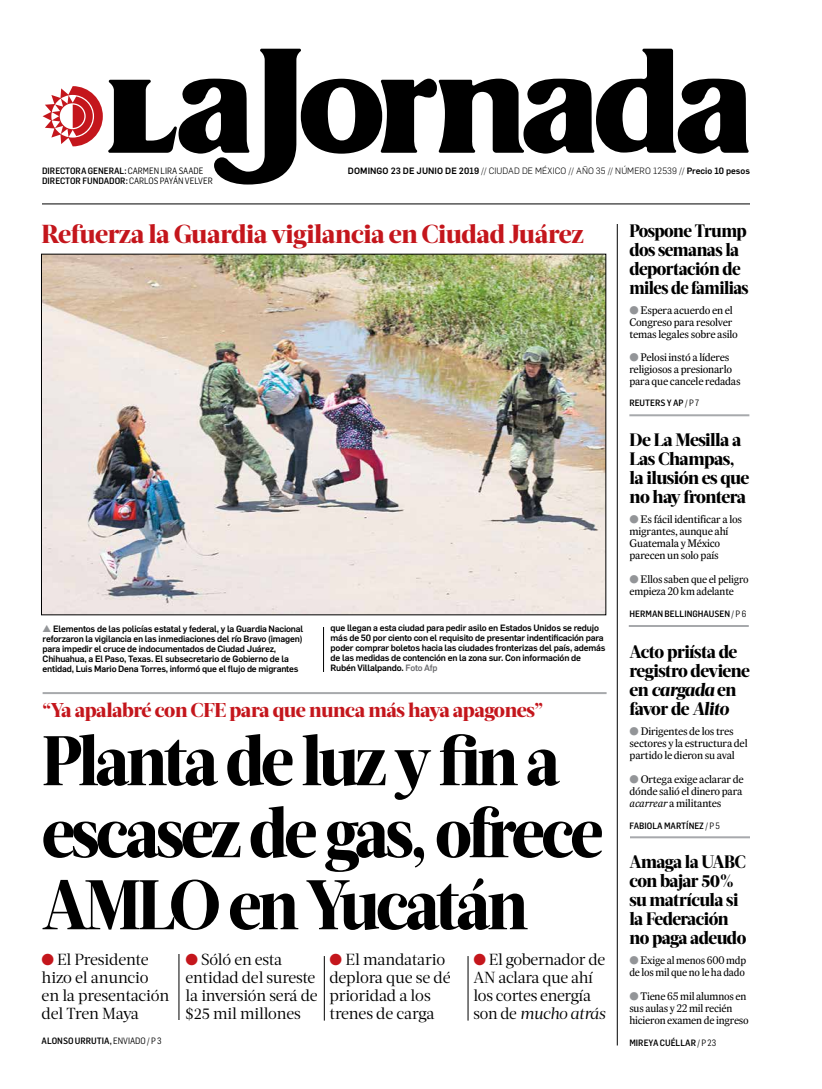
<style>
.page{position:relative;width:822px;height:1089px;background:#fff}
.page>*{position:absolute;margin:0;border:0;box-sizing:border-box;transform-origin:0 0}
.t1{font:800 70px/72px "Acta Headline";letter-spacing:-.05em;color:#000;scale:.93 1}
.t2{font:800 26px "Acta Headline";letter-spacing:-.015em;color:#c4161c}
.t3{font:800 20px "Acta Headline";letter-spacing:-.02em;color:#c4161c}
.t4{font:800 18px/19px "Acta Headline";letter-spacing:-.03em;color:#000}
.t5{font:800 18px/19px "Acta Headline";letter-spacing:-.03em;color:#000;scale:.96 1}
.t6{font:800 18px/19px "Acta Headline";letter-spacing:-.03em;color:#000;scale:.95 1}
.t7{font:16px/18px "Acta Deck";letter-spacing:-.015em;color:#000}
.t8{font:11px/12px "Expresso Tx";letter-spacing:-.02em;color:#000}
.t9{font:500 9px/10px "Flama";letter-spacing:-.02em;color:#000}
.t10{font:500 9px "Flama Semicond";color:#000}
.t11{font:300 9px "Flama";letter-spacing:.015em;color:#000}
.s1{font-weight:400}
.s2{font-weight:500}
.s3{color:#939598}
.s4{color:#6d6e71}
.s5{color:#c4161c}
.s6{font-style:italic}
</style>
<div class="page">
<svg style="left:43px;top:49px;width:706px;height:136px"></svg>
<hr style="left:617px;top:224px;width:1px;height:822px;background:#000">
<img style="left:43px;top:256px;width:561px;height:357px">
<hr style="left:42px;top:204px;width:708px;height:1px;background:#000">
<hr style="left:324px;top:956px;width:1px;height:65px;background:#000">
<hr style="left:468px;top:956px;width:1px;height:65px;background:#000">
<hr style="left:179px;top:954px;width:1px;height:66px;background:#000">
<hr style="left:323px;top:627px;width:1px;height:45px;background:#000">
<hr style="left:629px;top:414px;width:120px;height:2px;background:#a7a9ac">
<hr style="left:629px;top:625px;width:120px;height:2px;background:#a7a9ac">
<hr style="left:43px;top:692px;width:564px;height:2px;background:#a7a9ac">
<hr style="left:630px;top:836px;width:120px;height:2px;background:#a7a9ac">
<p class="t10" style="left:42px;top:165px;width:163px">DIRECTORA GENERAL: <span class="s1">CARMEN LIRA SAADE</span></p>
<p class="t11" style="left:348px;top:164px;width:404px"><span class="s2">DOMINGO 23 DE JUNIO DE 2019</span> // CIUDAD DE MÉXICO // AÑO 35 // NÚMERO 12539 // <span class="s2">Precio 10 pesos</span></p>
<p class="t10" style="left:42px;top:175px;width:172px">DIRECTOR FUNDADOR: <span class="s1">CARLOS PAYÁN VELVER</span></p>
<h2 class="t2" style="left:41px;top:218px;width:544px">Refuerza la Guardia vigilancia en Ciudad Juárez</h2>
<h3 class="t6" style="left:629px;top:222px;width:127px">Pospone Trump dos semanas la deportación de miles de familias</h3>
<p class="t8" style="left:629px;top:304px;width:110px"><span class="s3">●</span> Espera acuerdo en el<br>Congreso para resolver temas legales sobre asilo</p>
<p class="t8" style="left:629px;top:351px;width:113px"><span class="s3">●</span> Pelosi instó a líderes religiosos a presionarlo para que cancele redadas</p>
<p class="t10" style="left:629px;top:397px;width:72px">REUTERS Y AP <span class="s1">/ P 7</span></p>
<p class="t9" style="left:43px;top:623px;width:262px"><span class="s3">▲</span> Elementos de las policías estatal y federal, y la Guardia Nacional reforzaron la vigilancia en las inmediaciones del río Bravo (imagen) para impedir el cruce de indocumentados de Ciudad Juárez, Chihuahua, a El Paso, Texas. El subsecretario de Gobierno de la entidad, Luis Mario Dena Torres, informó que el flujo de migrantes</p>
<p class="t9" style="left:331px;top:623px;width:276px">que llegan a esta ciudad para pedir asilo en Estados Unidos se redujo más de 50 por ciento con el requisito de presentar indentificación para poder comprar boletos hacia las ciudades fronterizas del país, además de las medidas de contención en la zona sur. Con información de Rubén Villalpando. <span class="s4">Foto Afp</span></p>
<h3 class="t3" style="left:42px;top:698px;width:503px">“Ya apalabré con CFE para que nunca más haya apagones”</h3>
<h1 class="t1" style="left:42px;top:725px;width:605px">Planta de luz y fin a escasez de gas, ofrece<br>AMLO en Yucatán</h1>
<h3 class="t7" style="left:42px;top:950px;width:129px"><span class="s5">●</span> El Presidente hizo el anuncio en la presentación del Tren Maya</h3>
<h3 class="t7" style="left:186px;top:950px;width:134px"><span class="s5">●</span> Sóló en esta entidad del sureste la inversión será de $25 mil millones</h3>
<h3 class="t7" style="left:329px;top:950px;width:123px"><span class="s5">●</span> El mandatario deplora que se dé prioridad a los trenes de carga</h3>
<h3 class="t7" style="left:473px;top:950px;width:133px"><span class="s5">●</span> El gobernador de<br>AN aclara que ahí los cortes energía son de <span class="s6">mucho atrás</span></h3>
<p class="t10" style="left:42px;top:1035px;width:122px">ALONSO URRUTIA, <span class="s1">ENVIADO/ P 3</span></p>
<h3 class="t4" style="left:630px;top:430px;width:122px">De La Mesilla a<br>Las Champas, la ilusión es que no hay frontera</h3>
<p class="t8" style="left:630px;top:513px;width:114px"><span class="s3">●</span> Es fácil identificar a los migrantes, aunque ahí<br>Guatemala y México parecen un solo país</p>
<p class="t8" style="left:630px;top:573px;width:121px"><span class="s3">●</span> Ellos saben que el peligro empieza 20 km adelante</p>
<p class="t10" style="left:630px;top:608px;width:118px">HERMAN BELLINGHAUSEN <span class="s1">/ P 6</span></p>
<h3 class="t4" style="left:630px;top:642px;width:122px">Acto priísta de registro deviene en <span class="s6">cargada</span> en favor de <span class="s6">Alito</span></h3>
<p class="t8" style="left:630px;top:725px;width:120px"><span class="s3">●</span> Dirigentes de los tres sectores y la estructura del partido le dieron su aval</p>
<p class="t8" style="left:630px;top:773px;width:116px;text-align:justify"><span class="s3">●</span> Ortega exige aclarar de dónde salió el dinero para <span class="s6">acarrear</span> a militantes</p>
<p class="t10" style="left:630px;top:820px;width:92px">FABIOLA MARTÍNEZ <span class="s1">/ P 5</span></p>
<h3 class="t5" style="left:629px;top:852px;width:123px">Amaga la UABC con bajar 50% su matrícula si la Federación no paga adeudo</h3>
<p class="t8" style="left:629px;top:954px;width:118px"><span class="s3">●</span> Exige al menos 600 mdp de los mil que no le ha dado</p>
<p class="t8" style="left:629px;top:990px;width:121px"><span class="s3">●</span> Tiene 65 mil alumnos en sus aulas y 22 mil recién hicieron examen de ingreso</p>
<p class="t10" style="left:629px;top:1037px;width:88px">MIREYA CUÉLLAR <span class="s1">/ P 23</span></p>
</div>
